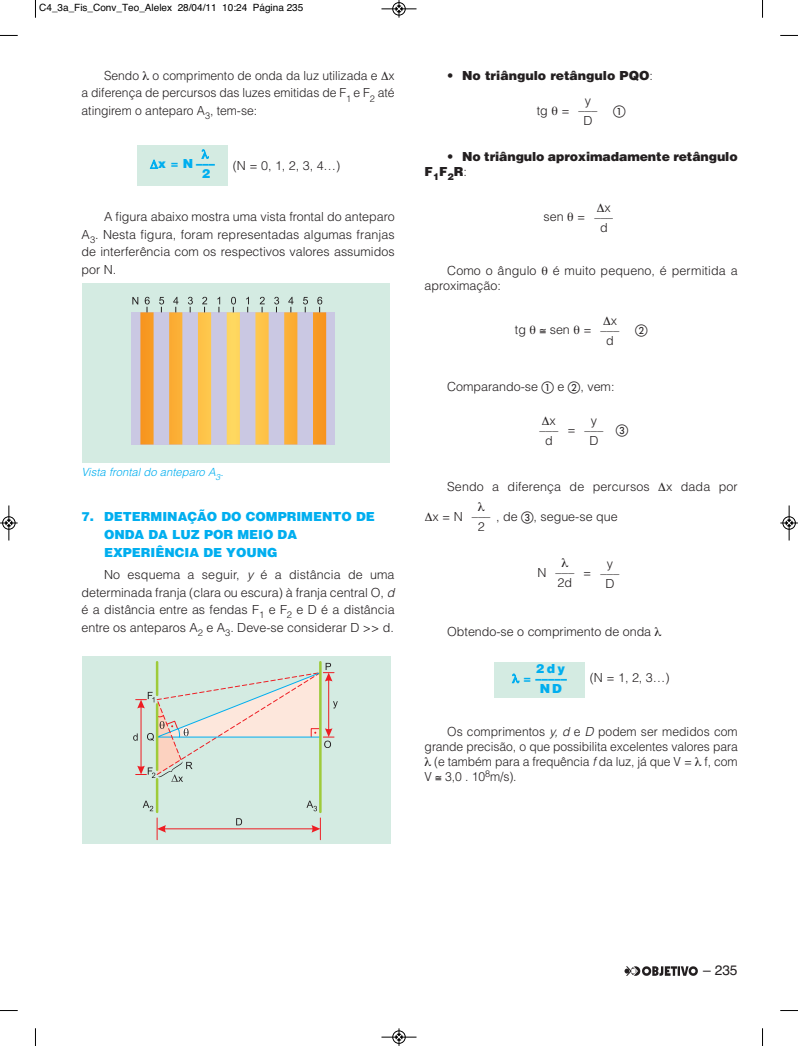
<style>
.page{position:relative;width:798px;height:1046px;background:#fff}
.page>*{position:absolute;margin:0;border:0;box-sizing:border-box;transform-origin:0 0}
.t1{font:13.75px "Helvetica";color:#231f20}
.t2{font:300 12.5px/17.5px "Helvetica";color:#231f20;text-align:center}
.t3{font:900 12.5px/17.5px "Helvetica";color:#00aeef}
.t4{font:900 12.5px/15px "Helvetica";letter-spacing:-.01em;color:#231f20}
.t5{font:12.5px "European Pi One";color:#231f20}
.t6{font:italic 300 11.25px "Helvetica";color:#00aeef}
.t7{font:10px "Helvetica";color:#000}
.s1{font-style:italic}
.s2{font-weight:300}
.s3{font-family:"European Pi One";font-weight:400}
</style>
<div class="page">
<div style="left:83px;top:656px;width:308px;height:188px;background:#d4ebe2"></div>
<svg style="left:133px;top:661px;width:204px;height:178px"></svg>
<div style="left:494px;top:662px;width:90px;height:35px;background:#d4ebe2"></div>
<div style="left:137px;top:145px;width:91px;height:41px;background:#d4ebe2"></div>
<div style="left:83px;top:283px;width:307px;height:180px;background:#d4ebe2"></div>
<div style="left:131px;top:312px;width:204px;height:132px;background:#cac8e3"></div>
<svg style="left:132px;top:297px;width:194px;height:147px"></svg>
<svg style="left:624px;top:966px;width:73px;height:9px"></svg>
<svg style="left:35px;top:0;width:1px;height:18px"></svg>
<svg style="left:0;top:35px;width:18px;height:1px"></svg>
<svg style="left:762px;top:0;width:1px;height:18px"></svg>
<svg style="left:780px;top:35px;width:17px;height:1px"></svg>
<svg style="left:35px;top:1028px;width:1px;height:17px"></svg>
<svg style="left:0;top:1010px;width:18px;height:1px"></svg>
<svg style="left:762px;top:1028px;width:1px;height:17px"></svg>
<svg style="left:780px;top:1010px;width:17px;height:1px"></svg>
<div style="left:392px;top:2px;width:13px;height:14px;border:1px solid #fff;border-radius:50%"></div>
<hr style="left:381px;top:9px;width:35px;height:1px;background:#000">
<div style="left:392px;top:2px;width:13px;height:13px;border:1px solid #000;border-radius:50%"></div>
<svg style="left:395px;top:0;width:7px;height:18px"></svg>
<hr style="left:381px;top:1036px;width:35px;height:1px;background:#000">
<div style="left:392px;top:1030px;width:13px;height:13px;border:1px solid #000;border-radius:50%"></div>
<svg style="left:395px;top:1028px;width:7px;height:17px"></svg>
<div style="left:2px;top:516px;width:14px;height:13px;border:1px solid #fff;border-radius:50%"></div>
<hr style="left:9px;top:505px;width:1px;height:35px;background:#000">
<div style="left:2px;top:516px;width:13px;height:13px;border:1px solid #000;border-radius:50%"></div>
<svg style="left:0;top:519px;width:18px;height:7px"></svg>
<hr style="left:788px;top:505px;width:1px;height:35px;background:#000">
<div style="left:782px;top:516px;width:13px;height:13px;border:1px solid #000;border-radius:50%"></div>
<svg style="left:780px;top:519px;width:17px;height:7px"></svg>
<p class="t7" style="left:39px;top:4px;width:265px">C4_3a_Fis_Conv_Teo_Alelex 28/04/11 10:24 Página 235</p>
<p class="t2" style="left:81px;top:68px;width:314px;text-align:justify;text-indent:23px">Sendo o comprimento de onda da luz utilizada e x a diferença de percursos das luzes emitidas de F<sub>1</sub> e F<sub>2</sub> até atingirem o anteparo A<sub>3</sub>, tem-se:</p>
<p class="t3" style="left:202px;top:160px;width:15px;line-height:10px;text-indent:-44px">x = N –––<br>2</p>
<p class="t2" style="left:233px;top:158px;width:109px">(N = 0, 1, 2, 3, 4…)</p>
<p class="t2" style="left:81px;top:209px;width:314px;text-align:justify;text-indent:22px">A figura abaixo mostra uma vista frontal do anteparo A<sub>3</sub>. Nesta figura, foram representadas algumas franjas de interferência com os respectivos va lores assumidos por N.</p>
<p class="t6" style="left:81px;top:468px;width:145px">Vista frontal do anteparo A<sub>3</sub>.</p>
<p class="t3" style="left:104px;top:509px;width:272px;text-indent:-22px">7. DETERMINAÇÃO DO COMPRIMENTO DE<br>ONDA DA LUZ POR MEIO DA<br>EXPERIÊNCIA DE YOUNG</p>
<p class="t2" style="left:81px;top:567px;width:317px;text-align:left;text-indent:23px">No esquema a seguir, <span class="s1">y</span> é a dis tân cia de uma determinada franja (cla ra ou escura) à franja central O, <span class="s1">d </span>é a distância entre as fendas F<sub>1</sub> e F<sub>2</sub> e D é a distância entre os anteparos A<sub>2</sub> e A<sub>3</sub>. Deve-se considerar D &gt;&gt; d.</p>
<p class="t4" style="left:447px;top:69px;width:207px"><span class="s2">•</span> No triângulo retângulo PQO<span class="s2">:</span></p>
<p class="t2" style="left:536px;top:103px;width:34px">tg =</p>
<p class="t5" style="left:612px;top:105px;width:14px">A</p>
<p class="t4" style="left:424px;top:150px;width:314px;text-indent:22px"><span class="s2">•</span> No triângulo aproxima da mente retângu lo<br>F<sub>1</sub>F<sub>2</sub>R<span class="s2">:</span></p>
<p class="t2" style="left:543px;top:209px;width:43px">sen =</p>
<p class="t2" style="left:578px;top:97px;width:20px;line-height:10px">y –––<br>D</p>
<p class="t2" style="left:604px;top:200px;width:8px">x</p>
<p class="t2" style="left:594px;top:210px;width:20px">–––</p>
<p class="t2" style="left:599px;top:220px;width:9px">d</p>
<p class="t2" style="left:447px;top:263px;width:91px">Como o ângulo</p>
<p class="t2" style="left:552px;top:263px;width:186px">é muito peque no, é permitida a</p>
<p class="t2" style="left:424px;top:278px;width:78px">aproximação:</p>
<p class="t2" style="left:514px;top:322px;width:78px">tg ≅ sen =</p>
<p class="t5" style="left:634px;top:324px;width:14px">B</p>
<p class="t2" style="left:610px;top:312px;width:8px">x</p>
<p class="t2" style="left:600px;top:322px;width:20px">–––</p>
<p class="t2" style="left:606px;top:332px;width:9px">d</p>
<p class="t2" style="left:447px;top:378px;width:169px">Comparando-se <span class="s3">A</span> e <span class="s3">B</span>, vem:</p>
<p class="t2" style="left:567px;top:422px;width:10px">=</p>
<p class="t5" style="left:615px;top:424px;width:14px">C</p>
<p class="t2" style="left:549px;top:412px;width:8px">x</p>
<p class="t2" style="left:539px;top:422px;width:20px">–––</p>
<p class="t2" style="left:545px;top:432px;width:9px">d</p>
<p class="t2" style="left:584px;top:416px;width:20px;line-height:10px">y –––<br>D</p>
<p class="t2" style="left:447px;top:478px;width:204px">Sendo a diferença de percursos</p>
<p class="t2" style="left:665px;top:478px;width:73px">x dada por</p>
<p class="t2" style="left:432px;top:509px;width:32px">x = N</p>
<p class="t2" style="left:471px;top:509px;width:147px">––– , de <span class="s3">C</span>, segue-se que</p>
<p class="t2" style="left:477px;top:519px;width:8px">2</p>
<p class="t2" style="left:537px;top:565px;width:11px">N</p>
<p class="t2" style="left:583px;top:565px;width:10px">=</p>
<p class="t2" style="left:555px;top:569px;width:20px;line-height:10px;text-align:left">–––<br>2d</p>
<p class="t2" style="left:600px;top:559px;width:20px;line-height:10px">y –––<br>D</p>
<p class="t2" style="left:447px;top:624px;width:205px">Obtendo-se o comprimento de onda</p>
<p class="t2" style="left:589px;top:670px;width:81px">(N = 1, 2, 3…)</p>
<p class="t3" style="left:535px;top:660px;width:31px">2 d y</p>
<p class="t3" style="left:523px;top:670px;width:45px">= –––––</p>
<p class="t3" style="left:539px;top:680px;width:23px">ND</p>
<p class="t2" style="left:447px;top:724px;width:292px">Os comprimentos <span class="s1">y, d</span> e <span class="s1">D</span> podem ser medidos com</p>
<p class="t2" style="left:424px;top:739px;width:314px">grande precisão, o que possibilita excelentes valores para</p>
<p class="t2" style="left:434px;top:754px;width:305px">(e também para a frequência <span class="s1">f</span>da luz, já que V = f, com</p>
<p class="t2" style="left:424px;top:769px;width:93px">V ≅ 3,0 . 10<sup>8</sup>m/s).</p>
<p class="t1" style="left:703px;top:965px;width:36px">– 235</p>
</div>
